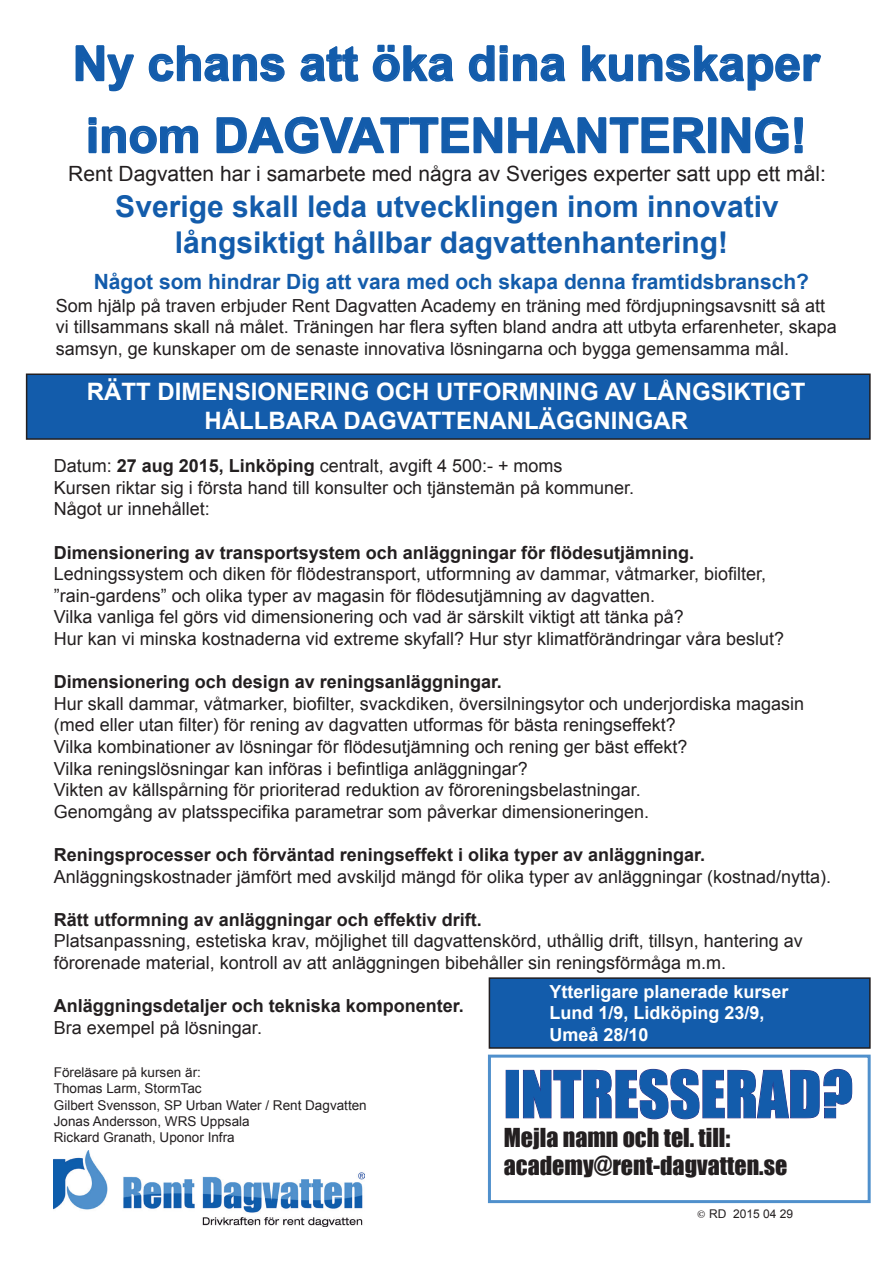
<style>
.page{position:relative;width:893px;height:1263px;background:#fff}
.page>*{position:absolute;margin:0;border:0;box-sizing:border-box;transform-origin:0 0}
.t1{font:60px "Impact";color:#135cab}
.t2{font:700 48px/72px "Arial";color:#135cab}
.t3{font:700 30px/36px "Arial";color:#135cab;text-align:center}
.t4{font:700 24px/28.8px "Arial";color:#fff;text-align:center}
.t5{font:24px/28.8px "Impact";color:#231f20}
.t6{font:21px "Arial";color:#231f20}
.t7{font:700 21px "Arial";color:#135cab}
.t8{font:18px/21.6px "Arial";color:#231f20}
.t9{font:700 18px "Arial";color:#231f20}
.t10{font:700 18px/21.6px "Arial";color:#fff}
.t11{font:13.5px/16.2px "Arial";color:#231f20}
.t12{font:12px "Arial";color:#231f20}
.s1{font-weight:700}
.s2{font-family:"Minion Pro"}
</style>
<div class="page">
<div style="left:27px;top:374px;width:843px;height:65px;background:#135cab"></div>
<div style="left:26px;top:373px;width:845px;height:67px;border:2px solid #231f20"></div>
<svg style="left:75px;top:45px;width:59px;height:47px"></svg>
<svg style="left:148px;top:45px;width:137px;height:37px"></svg>
<svg style="left:300px;top:46px;width:59px;height:36px"></svg>
<svg style="left:372px;top:44px;width:82px;height:38px"></svg>
<svg style="left:468px;top:45px;width:98px;height:37px"></svg>
<svg style="left:582px;top:45px;width:239px;height:46px"></svg>
<svg style="left:88px;top:117px;width:111px;height:37px"></svg>
<svg style="left:216px;top:116px;width:492px;height:38px"></svg>
<div style="left:708px;top:117px;width:8px;height:36px;border:2px solid #135cab"></div>
<svg style="left:721px;top:116px;width:82px;height:38px"></svg>
<svg style="left:523px;top:1068px;width:329px;height:51px"></svg>
<div style="left:488px;top:1054px;width:383px;height:149px;border:3px solid #5090cc"></div>
<img style="left:54px;top:1150px;width:311px;height:76px">
<div style="left:489px;top:978px;width:381px;height:70px;background:#135cab"></div>
<div style="left:489px;top:977px;width:382px;height:72px;border:2px solid #231f20"></div>
<h2 class="t2" style="left:73px;top:29px;width:748px">Ny chans att öka dina kunskaper inom DAGVATTENHANTERING!</h2>
<p class="t6" style="left:68px;top:160px;width:759px">Rent Dagvatten har i samarbete med några av Sveriges experter satt upp ett mål:</p>
<h3 class="t3" style="left:115px;top:190px;width:665px">Sverige skall leda utvecklingen inom innovativ långsiktigt hållbar dagvattenhantering!</h3>
<p class="t7" style="left:94px;top:268px;width:717px">Något som hindrar Dig att vara med och skapa denna framtidsbransch?</p>
<p class="t8" style="left:56px;top:295px;width:783px">Som hjälp på traven erbjuder Rent Dagvatten Academy en träning med fördjupningsavsnitt så att vi tillsammans skall nå målet. Träningen har flera syften bland andra att utbyta erfarenheter, skapa samsyn, ge kunskaper om de senaste innovativa lösningarna och bygga gemensamma mål.</p>
<h3 class="t4" style="left:87px;top:378px;width:720px">RÄTT DIMENSIONERING OCH UTFORMNING AV LÅNGSIKTIGT<br>HÅLLBARA DAGVATTENANLÄGGNINGAR</h3>
<p class="t8" style="left:54px;top:455px;width:582px">Datum: <span class="s1">27 aug 2015, Linköping</span> centralt, avgift 4 500:- + moms<br>Kursen riktar sig i första hand till konsulter och tjänstemän på kommuner.<br>Något ur innehållet:</p>
<p class="t9" style="left:54px;top:540px;width:642px">Dimensionering av transportsystem och anläggningar för flödesutjämning.</p>
<p class="t8" style="left:54px;top:563px;width:732px">Ledningssystem och diken för flödestransport, utformning av dammar, våtmarker, biofilter, ”rain-gardens” och olika typer av magasin för flödesutjämning av dagvatten.<br>Vilka vanliga fel görs vid dimensionering och vad är särskilt viktigt att tänka på?<br>Hur kan vi minska kostnaderna vid extreme skyfall? Hur styr klimatförändringar våra beslut?</p>
<p class="t9" style="left:54px;top:670px;width:450px">Dimensionering och design av reningsanläggningar.</p>
<p class="t8" style="left:54px;top:693px;width:752px">Hur skall dammar, våtmarker, biofilter, svackdiken, översilningsytor och underjordiska magasin (med eller utan filter) för rening av dagvatten utformas för bästa reningseffekt?<br>Vilka kombinationer av lösningar för flödesutjämning och rening ger bäst effekt?<br>Vilka reningslösningar kan införas i befintliga anläggningar?<br>Vikten av källspårning för prioriterad reduktion av föroreningsbelastningar.<br>Genomgång av platsspecifika parametrar som påverkar dimensioneringen.</p>
<p class="t9" style="left:54px;top:843px;width:653px">Reningsprocesser och förväntad reningseffekt i olika typer av anläggningar.</p>
<p class="t8" style="left:54px;top:866px;width:779px">Anläggningskostnader jämfört med avskiljd mängd för olika typer av anläggningar (kostnad/nytta).</p>
<p class="t9" style="left:54px;top:907px;width:430px">Rätt utformning av anläggningar och effektiv drift.</p>
<p class="t8" style="left:54px;top:930px;width:750px">Platsanpassning, estetiska krav, möjlighet till dagvattenskörd, uthållig drift, tillsyn, hantering av förorenade material, kontroll av att anläggningen bibehåller sin reningsförmåga m.m.</p>
<p class="t9" style="left:54px;top:994px;width:412px">Anläggningsdetaljer och tekniska komponenter.</p>
<p class="t8" style="left:54px;top:1017px;width:210px">Bra exempel på lösningar.</p>
<p class="t10" style="left:549px;top:981px;width:241px">Ytterligare planerade kurser<br>Lund 1/9, Lidköping 23/9,<br>Umeå 28/10</p>
<p class="t11" style="left:54px;top:1064px;width:314px">Föreläsare på kursen är:<br>Thomas Larm, StormTac<br>Gilbert Svensson, SP Urban Water / Rent Dagvatten<br>Jonas Andersson, WRS Uppsala<br>Rickard Granath, Uponor Infra</p>
<h1 class="t1" style="left:504px;top:1048px;width:351px">INTRESSERAD?</h1>
<h3 class="t5" style="left:504px;top:1122px;width:285px">Mejla namn och tel. till: academy@rent-dagvatten.se</h3>
<p class="t12" style="left:697px;top:1205px;width:97px"><span class="s2">©</span> RD 2015 04 29</p>
</div>
